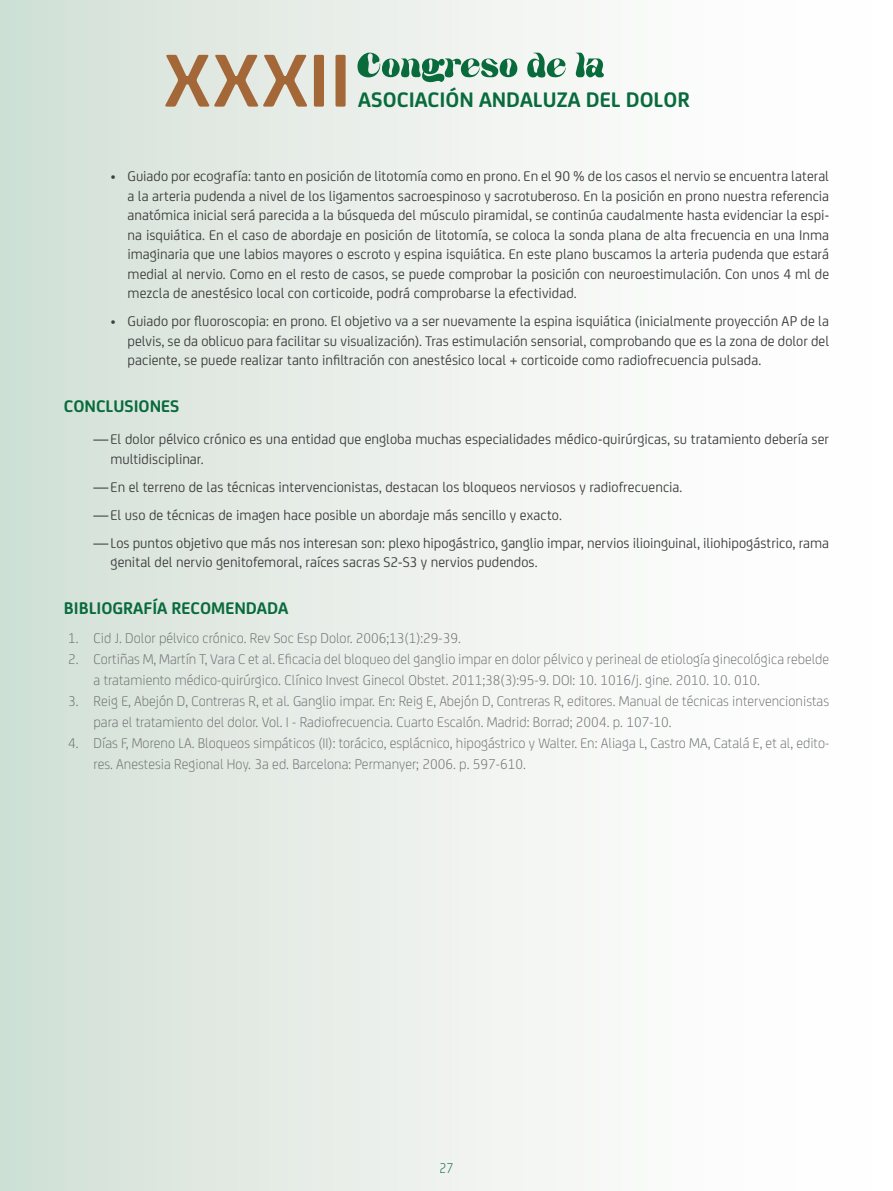
<style>
.page{position:relative;width:893px;height:1191px;background:#fff}
.page>*{position:absolute;margin:0;border:0;box-sizing:border-box;transform-origin:0 0}
.t1{font:700 80.1px "FS Joey";letter-spacing:.02em;color:#a46737}
.t2{font:700 22.5px "FS Joey";color:#096b3c}
.t3{font:700 18px "FS Joey";color:#096b3c}
.t4{font:15px/19.5px "FS Joey";color:#3e3e3f;text-align:justify}
.t5{font:300 15px/21px "FS Joey";color:#6c6d70}
.t6{font:300 15px "FS Joey";color:#096b3c;scale:.9 1}
</style>
<div class="page">
<div style="left:0;top:0;width:893px;height:1191px;background:linear-gradient(to right,#d4e1d7,#fff)"></div>
<svg style="left:357px;top:53px;width:247px;height:29px"></svg>
<h1 class="t1" style="left:164px;top:20px;width:189px">XXXII</h1>
<h2 class="t2" style="left:358px;top:82px;width:333px">ASOCIACIÓN ANDALUZA DEL DOLOR</h2>
<p class="t4" style="left:128px;top:166px;width:703px;text-indent:-17px">• Guiado por ecografía: tanto en posición de litotomía como en prono. En el 90 % de los casos el nervio se encuentra lateral a la arteria pudenda a nivel de los ligamentos sacroespinoso y sacrotuberoso. En la posición en prono nuestra referencia anatómica inicial será parecida a la búsqueda del músculo piramidal, se continúa caudalmente hasta evidenciar la espi&shy;na isquiática. En el caso de abordaje en posición de litotomía, se coloca la sonda plana de alta frecuencia en una Inma imaginaria que une labios mayores o escroto y espina isquiática. En este plano buscamos la arteria pudenda que estará medial al nervio. Como en el resto de casos, se puede comprobar la posición con neuroestimulación. Con unos 4 ml de mezcla de anestésico local con corticoide, podrá comprobarse la efectividad.</p>
<p class="t4" style="left:128px;top:311px;width:703px;text-indent:-17px">• Guiado por fluoroscopia: en prono. El objetivo va a ser nuevamente la espina isquiática (inicialmente proyección AP de la pelvis, se da oblicuo para facilitar su visualización). Tras estimulación sensorial, comprobando que es la zona de dolor del paciente, se puede realizar tanto infiltración con anestésico local + corticoide como radiofrecuencia pulsada.</p>
<p class="t3" style="left:64px;top:392px;width:117px">CONCLUSIONES</p>
<p class="t4" style="left:111px;top:428px;width:720px;text-indent:-17px">—El dolor pélvico crónico es una entidad que engloba muchas especialidades médico-quirúrgicas, su tratamiento debería ser multidisciplinar.</p>
<p class="t4" style="left:94px;top:472px;width:737px;line-height:28px;text-align:left">—En el terreno de las técnicas intervencionistas, destacan los bloqueos nerviosos y radiofrecuencia.<br>—El uso de técnicas de imagen hace posible un abordaje más sencillo y exacto.<br>—Los puntos objetivo que más nos interesan son: plexo hipogástrico, ganglio impar, nervios ilioinguinal, iliohipogástrico, rama</p>
<p class="t4" style="left:111px;top:552px;width:429px">genital del nervio genitofemoral, raíces sacras S2-S3 y nervios pudendos.</p>
<p class="t3" style="left:64px;top:594px;width:226px">BIBLIOGRAFÍA RECOMENDADA</p>
<p class="t5" style="left:68px;top:627px;width:394px">1. Cid J. Dolor pélvico crónico. Rev Soc Esp Dolor. 2006;13(1):29-39.</p>
<p class="t5" style="left:94px;top:648px;width:737px;text-indent:-26px">2. Cortiñas M, Martín T, Vara C et al. Eficacia del bloqueo del ganglio impar en dolor pélvico y perineal de etiología ginecológica rebelde a tratamiento médico-quirúrgico. Clínico Invest Ginecol Obstet. 2011;38(3):95-9. DOI: 10. 1016/j. gine. 2010. 10. 010.</p>
<p class="t5" style="left:94px;top:690px;width:737px;text-indent:-26px">3. Reig E, Abejón D, Contreras R, et al. Ganglio impar. En: Reig E, Abejón D, Contreras R, editores. Manual de técnicas intervencionistas para el tratamiento del dolor. Vol. I - Radiofrecuencia. Cuarto Escalón. Madrid: Borrad; 2004. p. 107-10.</p>
<p class="t5" style="left:94px;top:732px;width:737px;text-indent:-26px">4. Días F, Moreno LA. Bloqueos simpáticos (II): torácico, esplácnico, hipogástrico y Walter. En: Aliaga L, Castro MA, Catalá E, et al, edito&shy;res. Anestesia Regional Hoy. 3a ed. Barcelona: Permanyer; 2006. p. 597-610.</p>
<p class="t6" style="left:440px;top:1157px;width:17px">27</p>
</div>
